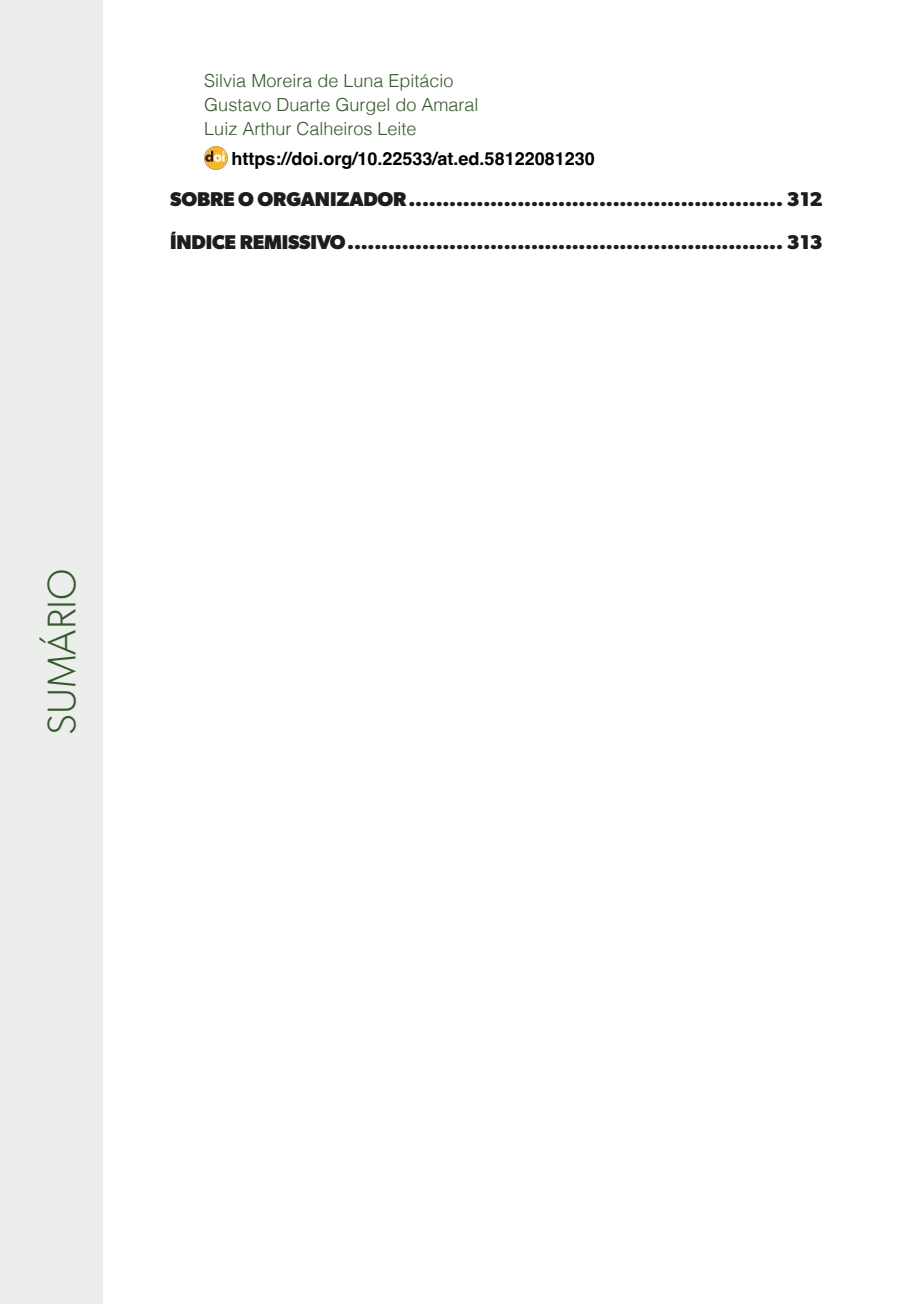
<style>
.page{position:relative;width:908px;height:1304px;background:#fff}
.page>*{position:absolute;margin:0;border:0;box-sizing:border-box;transform-origin:0 0}
.t1{font:300 40px "Gibson";color:#36592e}
.t2{font:700 20px/43px "Gibson";letter-spacing:-.01em;color:#1d1d1b}
.t3{font:300 18px/24px "Helvetica";color:#36592e}
.t4{font:700 18px "Helvetica";color:#000}
</style>
<div class="page">
<div style="left:0;top:0;width:103px;height:1304px;background:#ebeeea"></div>
<img style="left:204px;top:146px;width:23px;height:23px">
<p class="t3" style="left:204px;top:67px;width:276px">Silvia Moreira de Luna Epitácio<br>Gustavo Duarte Gurgel do Amaral<br>Luiz Arthur Calheiros Leite</p>
<p class="t4" style="left:231px;top:148px;width:365px">https://doi.org/10.22533/at.ed.58122081230</p>
<p class="t2" style="left:170px;top:177px;width:653px">SOBRE O ORGANIZADOR....................................................... 312<br>ÍNDICE REMISSIVO................................................................ 313</p>
<h1 class="t1" style="left:37px;top:735px;width:167px;rotate:-90deg">SUMÁRIO</h1>
</div>
